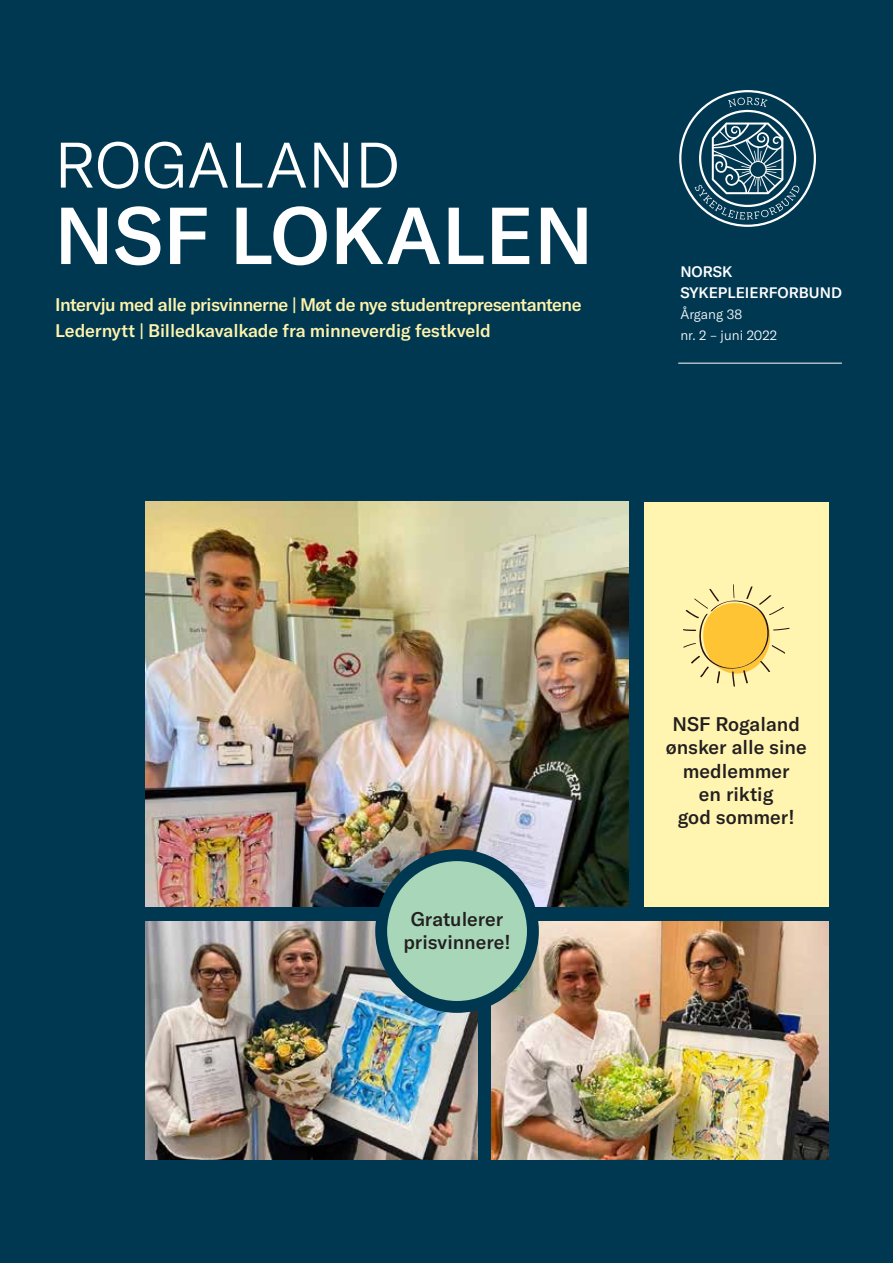
<style>
.page{position:relative;width:893px;height:1263px;background:#003852}
.page>*{position:absolute;margin:0;border:0;box-sizing:border-box;transform-origin:0 0}
.t1{font:500 79.35px "GT America";color:#fff}
.t2{font:300 63.15px "GT America";color:#fff}
.t3{font:500 19.5px/23.4px "GT America";color:#231f20;text-align:center}
.t4{font:500 18px/25.5px "GT America";letter-spacing:-.025em;color:#fff4ac}
.t5{font:500 15px/21px "GT America";color:#fff}
.t6{font:300 13.5px/21px "GT America";color:#fff}
</style>
<div class="page">
<hr style="left:678px;top:363px;width:164px;height:1px;background:#fff">
<svg style="left:679px;top:90px;width:137px;height:137px"></svg>
<img style="left:145px;top:502px;width:483px;height:404px">
<img style="left:492px;top:921px;width:337px;height:238px">
<img style="left:145px;top:921px;width:332px;height:238px">
<div style="left:644px;top:502px;width:185px;height:404px;background:#fff5b0"></div>
<div style="left:375px;top:849px;width:164px;height:164px;background:#003852;border-radius:50%"></div>
<div style="left:387px;top:861px;width:140px;height:140px;background:#a7d7b8;border-radius:50%"></div>
<svg style="left:683px;top:584px;width:107px;height:103px"></svg>
<h2 class="t2" style="left:54px;top:128px;width:347px">ROGALAND</h2>
<h1 class="t1" style="left:54px;top:188px;width:541px">NSF LOKALEN</h1>
<p class="t4" style="left:55px;top:292px;width:528px">Intervju med alle prisvinnerne | Møt de nye studentrepresentantene<br>Ledernytt | Billedkavalkade fra minneverdig festkveld</p>
<p class="t5" style="left:680px;top:261px;width:163px">NORSK<br>SYKEPLEIERFORBUND</p>
<p class="t6" style="left:680px;top:303px;width:98px">Årgang 38<br>nr. 2 – juni 2022</p>
<p class="t3" style="left:403px;top:907px;width:109px">Gratulerer prisvinnere!</p>
<p class="t3" style="left:666px;top:712px;width:143px">NSF Rogaland ønsker alle sine medlemmer<br>en riktig<br>god sommer!</p>
</div>
